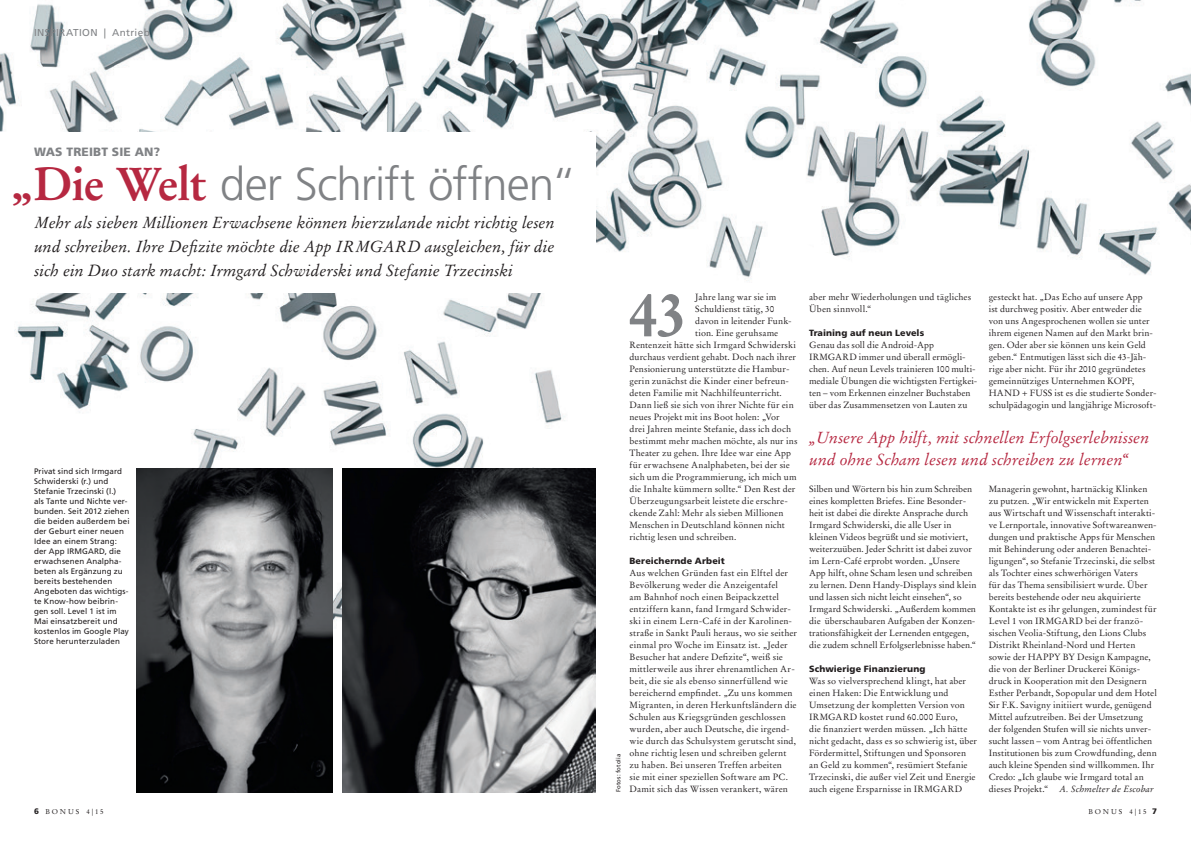
<style>
.page{position:relative;width:1191px;height:842px;background:#fff}
.page>*{position:absolute;margin:0;border:0;box-sizing:border-box;transform-origin:0 0}
.t1{font:700 62px "Stempel Garamond LT";color:#808285}
.Head{font:300 46px "Frutiger LT";letter-spacing:-.02em;color:#808285}
.Intro{font:italic 16px/24px "Stempel Garamond LT";color:#231f20;text-align:justify}
.t2{font:italic 16px/22px "Stempel Garamond LT";color:#b62841}
.Ueberschrift{font:900 12px "Frutiger LT";letter-spacing:.01em;color:#808285}
.t3{font:10px "Frutiger LT";letter-spacing:.04em;color:#808285}
.Lt{font:9px/12px "Stempel Garamond LT";letter-spacing:.01em;color:#231f20}
.Lt-2{font:900 9px "Frutiger LT";letter-spacing:.01em;color:#231f20}
.BU{font:8px/10px "Frutiger LT";letter-spacing:.01em;color:#231f20}
.t4{font:7px "Stempel Garamond LT";letter-spacing:.26em;color:#231f20}
.t5{font:6px "Frutiger LT";letter-spacing:.02em;color:#231f20}
.s1{font-family:"Stempel Garamond LT";font-weight:700;color:#b62841}
.s2{font-style:italic}
.s3{font-family:"Frutiger LT";font-weight:900;font-size:8px}
</style>
<div class="page">
<img style="left:0;top:0;width:1191px;height:652px">
<svg style="left:560px;top:240px;width:631px;height:553px"></svg>
<div style="left:0;top:132px;width:595px;height:161px;background:#fff"></div>
<img style="left:343px;top:468px;width:252px;height:324px">
<img style="left:136px;top:468px;width:196px;height:324px">
<p class="t3" style="left:34px;top:26px;width:117px">INSPIRATION | Antrieb</p>
<p class="Ueberschrift" style="left:34px;top:144px;width:127px">WAS TREIBT SIE AN?</p>
<p class="Head" style="left:11px;top:158px;width:567px"><span class="s1">„Die Welt</span> der Schrift öffnen“</p>
<p class="Intro" style="left:34px;top:210px;width:522px">Mehr als sieben Millionen Erwachsene können hierzulande nicht richtig lesen und schreiben. Ihre Defizite möchte die App IRMGARD ausgleichen, für die sich ein Duo stark macht: Irmgard Schwiderski und Stefanie Trzecinski</p>
<p class="BU" style="left:34px;top:466px;width:97px">Privat sind sich Irmgard<br>Schwiderski (r.) und<br>Stefanie Trzecinski (l.)<br>als Tante und Nichte ver&shy;bunden. Seit 2012 ziehen die beiden außerdem bei der Geburt einer neuen<br>Idee an einem Strang: der App IRMGARD, die erwachsenen Analpha&shy;beten als Ergänzung zu bereits bestehenden<br>Angeboten das wichtigs&shy;te Know-how beibrin&shy;gen soll. Level 1 ist im<br>Mai einsatzbereit und kostenlos im Google Play<br>Store herunterzuladen</p>
<p class="t5" style="left:615px;top:792px;width:40px;rotate:-90deg">Fotos: fotolia</p>
<p class="t1" style="left:628px;top:276px;width:60px">43</p>
<p class="Lt" style="left:695px;top:291px;width:83px">Jahre lang war sie im</p>
<p class="Lt" style="left:695px;top:303px;width:80px">Schuldienst tätig, 30</p>
<p class="Lt" style="left:695px;top:315px;width:98px">davon in leitender Funk-</p>
<p class="Lt" style="left:695px;top:327px;width:84px">tion. Eine geruhsame</p>
<p class="Lt" style="left:629px;top:339px;width:168px">Rentenzeit hätte sich Irmgard Schwiderski</p>
<p class="Lt" style="left:629px;top:351px;width:168px">durchaus verdient gehabt. Doch nach ihrer</p>
<p class="Lt" style="left:629px;top:363px;width:162px">Pensionierung unterstützte die Hambur-</p>
<p class="Lt" style="left:629px;top:375px;width:161px">gerin zunächst die Kinder einer befreun-</p>
<p class="Lt" style="left:629px;top:387px;width:154px">deten Familie mit Nachhilfeunterricht.</p>
<p class="Lt" style="left:629px;top:399px;width:166px">Dann ließ sie sich von ihrer Nichte für ein</p>
<p class="Lt" style="left:629px;top:411px;width:152px">neues Projekt mit ins Boot holen: „Vor</p>
<p class="Lt" style="left:629px;top:423px;width:163px">drei Jahren meinte Stefanie, dass ich doch</p>
<p class="Lt" style="left:629px;top:435px;width:169px">bestimmt mehr machen möchte, als nur ins</p>
<p class="Lt" style="left:629px;top:447px;width:163px">Theater zu gehen. Ihre Idee war eine App</p>
<p class="Lt" style="left:629px;top:459px;width:162px">für erwachsene Analphabeten, bei der sie</p>
<p class="Lt" style="left:629px;top:471px;width:168px">sich um die Programmierung, ich mich um</p>
<p class="Lt" style="left:629px;top:483px;width:167px">die Inhalte kümmern sollte.“ Den Rest der</p>
<p class="Lt" style="left:629px;top:495px;width:160px">Überzeugungsarbeit leistete die erschre-</p>
<p class="Lt" style="left:629px;top:507px;width:155px">ckende Zahl: Mehr als sieben Millionen</p>
<p class="Lt" style="left:629px;top:519px;width:157px">Menschen in Deutschland können nicht</p>
<p class="Lt" style="left:629px;top:531px;width:108px">richtig lesen und schreiben.</p>
<p class="Lt-2" style="left:629px;top:555px;width:97px">Bereichernde Arbeit</p>
<p class="Lt" style="left:629px;top:567px;width:169px">Aus welchen Gründen fast ein Elftel der Bevölkerung weder die Anzeigentafel<br>am Bahnhof noch einen Beipackzettel entziffern kann, fand Irmgard Schwider&shy;ski in einem Lern-Café in der Karolinen&shy;straße in Sankt Pauli heraus, wo sie seither einmal pro Woche im Einsatz ist. „Jeder Besucher hat andere Defizite“, weiß sie mittlerweile aus ihrer ehrenamtlichen Ar&shy;beit, die sie als ebenso sinnerfüllend wie bereichernd empfindet. „Zu uns kommen Migranten, in deren Herkunftsländern die Schulen aus Kriegsgründen geschlossen wurden, aber auch Deutsche, die irgend&shy;wie durch das Schulsystem gerutscht sind, ohne richtig lesen und schreiben gelernt zu haben. Bei unseren Treffen arbeiten<br>sie mit einer speziellen Software am PC.<br>Damit sich das Wissen verankert, wären</p>
<p class="Lt" style="left:809px;top:291px;width:164px">aber mehr Wiederholungen und tägliches<br>Üben sinnvoll.“</p>
<p class="Lt-2" style="left:809px;top:327px;width:117px">Training auf neun Levels</p>
<p class="Lt" style="left:809px;top:339px;width:170px">Genau das soll die Android-App IRMGARD immer und überall ermögli&shy;chen. Auf neun Levels trainieren 100 multi&shy;mediale Übungen die wichtigsten Fertigkei&shy;ten – vom Erkennen einzelner Buchstaben über das Zusammensetzen von Lauten zu</p>
<p class="Lt" style="left:988px;top:291px;width:170px">gesteckt hat. „Das Echo auf unsere App<br>ist durchweg positiv. Aber entweder die von uns Angesprochenen wollen sie unter ihrem eigenen Namen auf den Markt brin&shy;gen. Oder aber sie können uns kein Geld geben.“ Entmutigen lässt sich die 43-Jäh&shy;rige aber nicht. Für ihr 2010 gegründetes gemeinnütziges Unternehmen KOPF, HAND + FUSS ist es die studierte Sonder&shy;schulpädagogin und langjährige Microsoft-</p>
<p class="t2" style="left:809px;top:426px;width:342px">„Unsere App hilft, mit schnellen Erfolgserlebnissen und ohne Scham lesen und schreiben zu lernen“</p>
<p class="Lt" style="left:809px;top:483px;width:169px">Silben und Wörtern bis hin zum Schreiben eines kompletten Briefes. Eine Besonder&shy;heit ist dabei die direkte Ansprache durch Irmgard Schwiderski, die alle User in kleinen Videos begrüßt und sie motiviert, weiterzuüben. Jeder Schritt ist dabei zuvor im Lern-Café erprobt worden. „Unsere App hilft, ohne Scham lesen und schreiben zu lernen. Denn Handy-Displays sind klein und lassen sich nicht leicht einsehen“, so Irmgard Schwiderski. „Außerdem kommen die überschaubaren Aufgaben der Konzen&shy;trationsfähigkeit der Lernenden entgegen, die zudem schnell Erfolgserlebnisse haben.“</p>
<p class="Lt-2" style="left:809px;top:663px;width:118px">Schwierige Finanzierung</p>
<p class="Lt" style="left:809px;top:675px;width:169px">Was so vielversprechend klingt, hat aber einen Haken: Die Entwicklung und Umsetzung der kompletten Version von IRMGARD kostet rund 60.000 Euro,<br>die finanziert werden müssen. „Ich hätte nicht gedacht, dass es so schwierig ist, über Fördermittel, Stiftungen und Sponsoren an Geld zu kommen“, resümiert Stefanie Trzecinski, die außer viel Zeit und Energie auch eigene Ersparnisse in IRMGARD</p>
<p class="Lt" style="left:988px;top:483px;width:170px">Managerin gewohnt, hartnäckig Klinken zu putzen. „Wir entwickeln mit Experten aus Wirtschaft und Wissenschaft interakti&shy;ve Lernportale, innovative Softwareanwen&shy;dungen und praktische Apps für Menschen mit Behinderung oder anderen Benachtei&shy;ligungen“, so Stefanie Trzecinski, die selbst als Tochter eines schwerhörigen Vaters<br>für das Thema sensibilisiert wurde. Über bereits bestehende oder neu akquirierte Kontakte ist es ihr gelungen, zumindest für Level 1 von IRMGARD bei der franzö&shy;sischen Veolia-Stiftung, den Lions Clubs Distrikt Rheinland-Nord und Herten sowie der HAPPY BY Design Kampagne, die von der Berliner Druckerei Königs&shy;druck in Kooperation mit den Designern Esther Perbandt, Sopopular und dem Hotel Sir F.K. Savigny initiiert wurde, genügend Mittel aufzutreiben. Bei der Umsetzung der folgenden Stufen will sie nichts unver&shy;sucht lassen – vom Antrag bei öffentlichen Institutionen bis zum Crowdfunding, denn auch kleine Spenden sind willkommen. Ihr Credo: „Ich glaube wie Irmgard total an dieses Projekt.“ <span class="s2">A. Schmelter de Escobar</span></p>
<p class="t4" style="left:34px;top:808px;width:71px"><span class="s3">6</span> BONUS 4|15</p>
<p class="t4" style="left:1088px;top:808px;width:70px">BONUS 4|15 <span class="s3">7</span></p>
</div>
